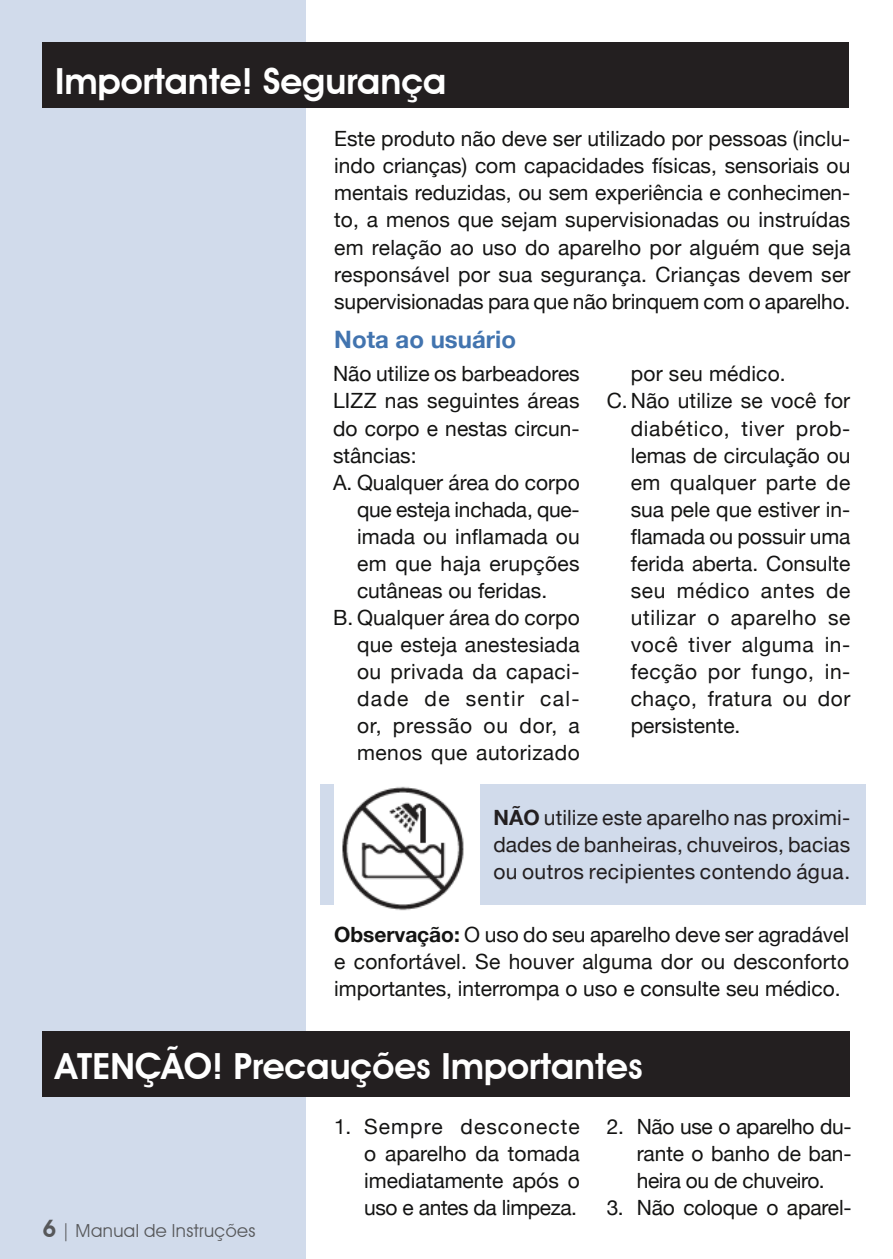
<style>
.page{position:relative;width:893px;height:1259px;background:#fff}
.page>*{position:absolute;margin:0;border:0;box-sizing:border-box;transform-origin:0 0}
.t1{font:600 36px "Avant Garde IT Cby BT";color:#fff}
.t2{font:700 24px "Helvetica Neue";color:#4274af}
.t3{font:21px/27px "Helvetica Neue";color:#141413;text-align:justify}
.t4{font:21px/27px "Helvetica Neue";letter-spacing:.015em;color:#231f20;text-align:justify}
.t5{font:18px "Avant Garde IT Cby BT";letter-spacing:.025em;color:#57585a}
.s1{font-weight:700}
.s2{font-weight:600;font-size:24px}
</style>
<div class="page">
<div style="left:0;top:0;width:306px;height:1259px;background:#d1dbeb"></div>
<div style="left:43px;top:43px;width:806px;height:65px;background:#231f20"></div>
<div style="left:43px;top:1031px;width:807px;height:66px;background:#231f20"></div>
<div style="left:321px;top:784px;width:545px;height:120px;background:#d1dbeb"></div>
<img style="left:334px;top:784px;width:146px;height:127px">
<p class="t1" style="left:55px;top:59px;width:393px">Importante! Segurança</p>
<p class="t3" style="left:334px;top:127px;width:518px">Este produto não deve ser utilizado por pessoas (inclu&shy;indo crianças) com capacidades físicas, sensoriais ou mentais reduzidas, ou sem experiência e conhecimen&shy;to, a menos que sejam supervisionadas ou instruídas em relação ao uso do aparelho por alguém que seja responsável por sua segurança. Crianças devem ser supervisionadas para que não brinquem com o aparelho.</p>
<p class="t2" style="left:334px;top:320px;width:183px">Nota ao usuário</p>
<p class="t3" style="left:333px;top:362px;width:248px">Não utilize os barbeadores LIZZ nas seguintes áreas do corpo e nestas circun&shy;stâncias:</p>
<p class="t3" style="left:357px;top:470px;width:224px;text-indent:-24px">A. Qualquer área do corpo que esteja inchada, que&shy;imada ou inflamada ou em que haja erupções cutâneas ou feridas.</p>
<p class="t3" style="left:357px;top:605px;width:224px;text-indent:-24px">B. Qualquer área do corpo que esteja anestesiada ou privada da capaci&shy;dade de sentir cal&shy;or, pressão ou dor, a menos que autorizado</p>
<p class="t3" style="left:631px;top:362px;width:157px">por seu médico.</p>
<p class="t3" style="left:631px;top:389px;width:221px;text-indent:-24px">C.Não utilize se você for diabético, tiver prob&shy;lemas de circulação ou em qualquer parte de sua pele que estiver in&shy;flamada ou possuir uma ferida aberta. Consulte seu médico antes de utilizar o aparelho se você tiver alguma in&shy;fecção por fungo, in&shy;chaço, fratura ou dor persistente.</p>
<p class="t4" style="left:493px;top:805px;width:358px"><span class="s1">NÃO</span> utilize este aparelho nas proximi&shy;dades de banheiras, chuveiros, bacias ou outros recipientes contendo água.</p>
<p class="t3" style="left:334px;top:922px;width:516px"><span class="s1">Observação:</span> O uso do seu aparelho deve ser agradável e confortável. Se houver alguma dor ou desconforto importantes, interrompa o uso e consulte seu médico.</p>
<p class="t1" style="left:56px;top:1045px;width:589px">ATENÇÃO! Precauções Importantes</p>
<p class="t5" style="left:43px;top:1219px;width:214px"><span class="s2">6</span> | Manual de Instruções</p>
<p class="t3" style="left:364px;top:1114px;width:217px;text-indent:-30px">1. Sempre desconecte o aparelho da tomada imediatamente após o uso e antes da limpeza.</p>
<p class="t3" style="left:637px;top:1114px;width:216px;text-indent:-30px">2. Não use o aparelho du&shy;rante o banho de ban&shy;heira ou de chuveiro.</p>
<p class="t3" style="left:607px;top:1195px;width:246px">3. Não coloque o aparel-</p>
</div>
